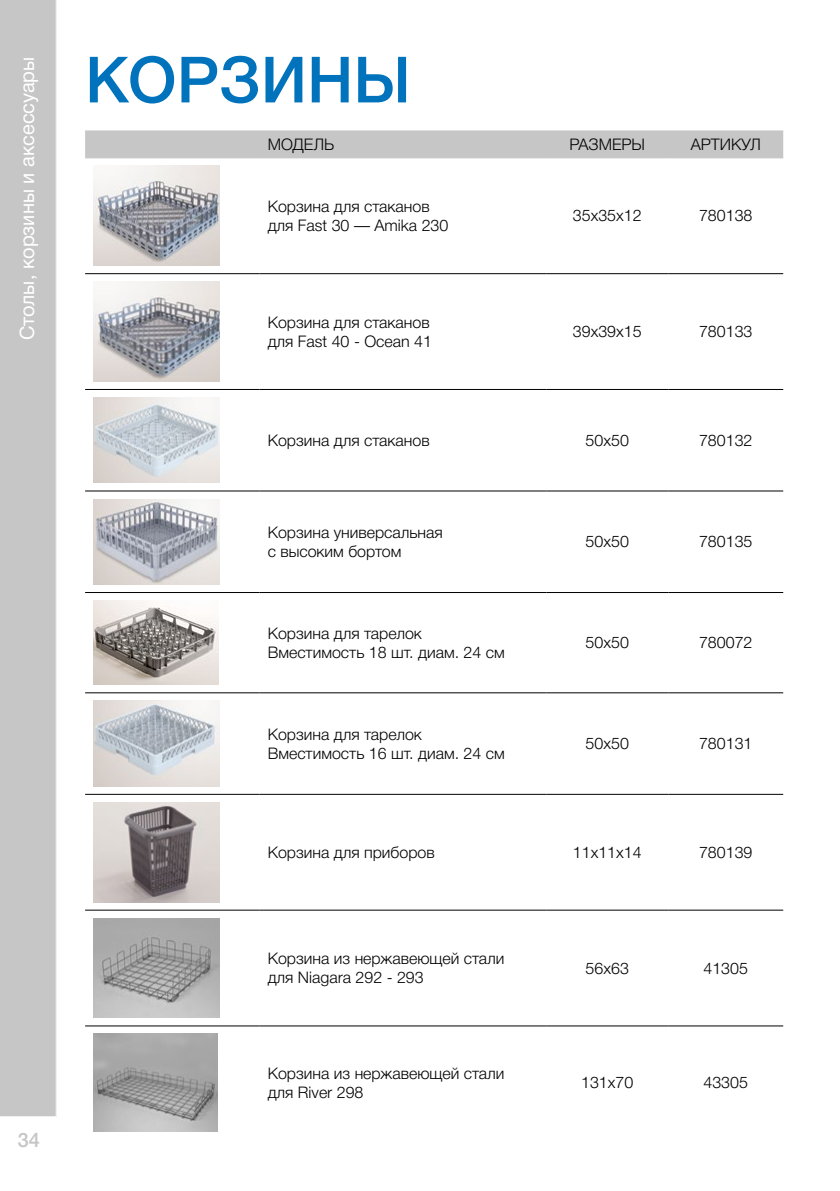
<style>
.page{position:relative;width:840px;height:1191px;background:#fff}
.page>*{position:absolute;margin:0;border:0;box-sizing:border-box;transform-origin:0 0}
.t1{font:500 64px "Helvetica Neue Cyr";color:#0073bc}
.t2{font:20px "Helvetica Neue Cyr";color:#fff}
.t3{font:500 20px "Helvetica Neue Cyr";color:#c6c6c6}
.t4{font:300 16px/19.2px "Helvetica Neue Cyr";color:#000}
</style>
<div class="page">
<div style="left:0;top:0;width:57px;height:1117px;background:#c6c6c6"></div>
<div style="left:85px;top:130px;width:697px;height:27px;background:#c6c6c6"></div>
<hr style="left:85px;top:157px;width:174px;height:1px;background:#c6c6c6">
<hr style="left:259px;top:157px;width:287px;height:1px;background:#c6c6c6">
<hr style="left:546px;top:157px;width:122px;height:1px;background:#c6c6c6">
<hr style="left:668px;top:157px;width:114px;height:1px;background:#c6c6c6">
<hr style="left:85px;top:273px;width:174px;height:1px;background:#000">
<hr style="left:259px;top:273px;width:287px;height:1px;background:#000">
<hr style="left:546px;top:273px;width:122px;height:1px;background:#000">
<hr style="left:668px;top:273px;width:114px;height:1px;background:#000">
<hr style="left:85px;top:389px;width:174px;height:1px;background:#000">
<hr style="left:259px;top:389px;width:287px;height:1px;background:#000">
<hr style="left:546px;top:389px;width:122px;height:1px;background:#000">
<hr style="left:668px;top:389px;width:114px;height:1px;background:#000">
<hr style="left:85px;top:490px;width:174px;height:1px;background:#000">
<hr style="left:259px;top:490px;width:287px;height:1px;background:#000">
<hr style="left:546px;top:490px;width:122px;height:1px;background:#000">
<hr style="left:668px;top:490px;width:114px;height:1px;background:#000">
<hr style="left:85px;top:592px;width:174px;height:1px;background:#000">
<hr style="left:259px;top:592px;width:287px;height:1px;background:#000">
<hr style="left:546px;top:592px;width:122px;height:1px;background:#000">
<hr style="left:668px;top:592px;width:114px;height:1px;background:#000">
<hr style="left:85px;top:692px;width:174px;height:1px;background:#000">
<hr style="left:259px;top:692px;width:287px;height:1px;background:#000">
<hr style="left:546px;top:692px;width:122px;height:1px;background:#000">
<hr style="left:668px;top:692px;width:114px;height:1px;background:#000">
<hr style="left:85px;top:794px;width:174px;height:1px;background:#000">
<hr style="left:259px;top:794px;width:287px;height:1px;background:#000">
<hr style="left:546px;top:794px;width:122px;height:1px;background:#000">
<hr style="left:668px;top:794px;width:114px;height:1px;background:#000">
<hr style="left:85px;top:909px;width:174px;height:1px;background:#000">
<hr style="left:259px;top:909px;width:287px;height:1px;background:#000">
<hr style="left:546px;top:909px;width:122px;height:1px;background:#000">
<hr style="left:668px;top:909px;width:114px;height:1px;background:#000">
<hr style="left:85px;top:1025px;width:174px;height:1px;background:#000">
<hr style="left:259px;top:1025px;width:287px;height:1px;background:#000">
<hr style="left:546px;top:1025px;width:122px;height:1px;background:#000">
<hr style="left:668px;top:1025px;width:114px;height:1px;background:#000">
<img style="left:93px;top:166px;width:127px;height:100px">
<img style="left:93px;top:282px;width:127px;height:99px">
<img style="left:93px;top:397px;width:127px;height:86px">
<img style="left:93px;top:499px;width:127px;height:85px">
<img style="left:93px;top:600px;width:125px;height:85px">
<img style="left:93px;top:701px;width:127px;height:85px">
<img style="left:93px;top:802px;width:127px;height:100px">
<img style="left:93px;top:918px;width:127px;height:100px">
<img style="left:93px;top:1034px;width:124px;height:97px">
<p class="t2" style="left:16px;top:340px;width:285px;rotate:-90deg">Столы, корзины и аксессуары</p>
<h1 class="t1" style="left:85px;top:45px;width:327px">КОРЗИНЫ</h1>
<p class="t4" style="left:267px;top:135px;width:68px">МОДЕЛЬ</p>
<p class="t4" style="left:569px;top:135px;width:77px">РАЗМЕРЫ</p>
<p class="t4" style="left:690px;top:135px;width:72px">АРТИКУЛ</p>
<p class="t4" style="left:267px;top:197px;width:182px">Корзина для стаканов для Fast 30 — Amika 230</p>
<p class="t4" style="left:572px;top:206px;width:70px">35x35x12</p>
<p class="t4" style="left:698px;top:206px;width:55px">780138</p>
<p class="t4" style="left:267px;top:312px;width:166px">Корзина для стаканов для Fast 40 - Ocean 41</p>
<p class="t4" style="left:572px;top:322px;width:70px">39x39x15</p>
<p class="t4" style="left:698px;top:322px;width:55px">780133</p>
<p class="t4" style="left:267px;top:431px;width:163px">Корзина для стаканов</p>
<p class="t4" style="left:585px;top:431px;width:45px">50x50</p>
<p class="t4" style="left:698px;top:431px;width:55px">780132</p>
<p class="t4" style="left:267px;top:523px;width:176px">Корзина универсальная с высоким бортом</p>
<p class="t4" style="left:585px;top:532px;width:45px">50x50</p>
<p class="t4" style="left:698px;top:532px;width:55px">780135</p>
<p class="t4" style="left:267px;top:623px;width:238px">Корзина для тарелок<br>Вместимость 18 шт. диам. 24 см</p>
<p class="t4" style="left:585px;top:633px;width:45px">50x50</p>
<p class="t4" style="left:698px;top:633px;width:55px">780072</p>
<p class="t4" style="left:267px;top:724px;width:238px">Корзина для тарелок<br>Вместимость 16 шт. диам. 24 см</p>
<p class="t4" style="left:585px;top:734px;width:45px">50x50</p>
<p class="t4" style="left:698px;top:734px;width:55px">780131</p>
<p class="t4" style="left:267px;top:843px;width:168px">Корзина для приборов</p>
<p class="t4" style="left:572px;top:843px;width:70px">11x11x14</p>
<p class="t4" style="left:698px;top:843px;width:55px">780139</p>
<p class="t4" style="left:267px;top:949px;width:238px">Корзина из нержавеющей стали для Niagara 292 - 293</p>
<p class="t4" style="left:585px;top:958px;width:45px">56x63</p>
<p class="t4" style="left:703px;top:958px;width:46px">41305</p>
<p class="t3" style="left:18px;top:1129px;width:24px">34</p>
<p class="t4" style="left:267px;top:1063px;width:238px">Корзина из нержавеющей стали для River 298</p>
<p class="t4" style="left:581px;top:1073px;width:54px">131x70</p>
<p class="t4" style="left:703px;top:1073px;width:46px">43305</p>
</div>
